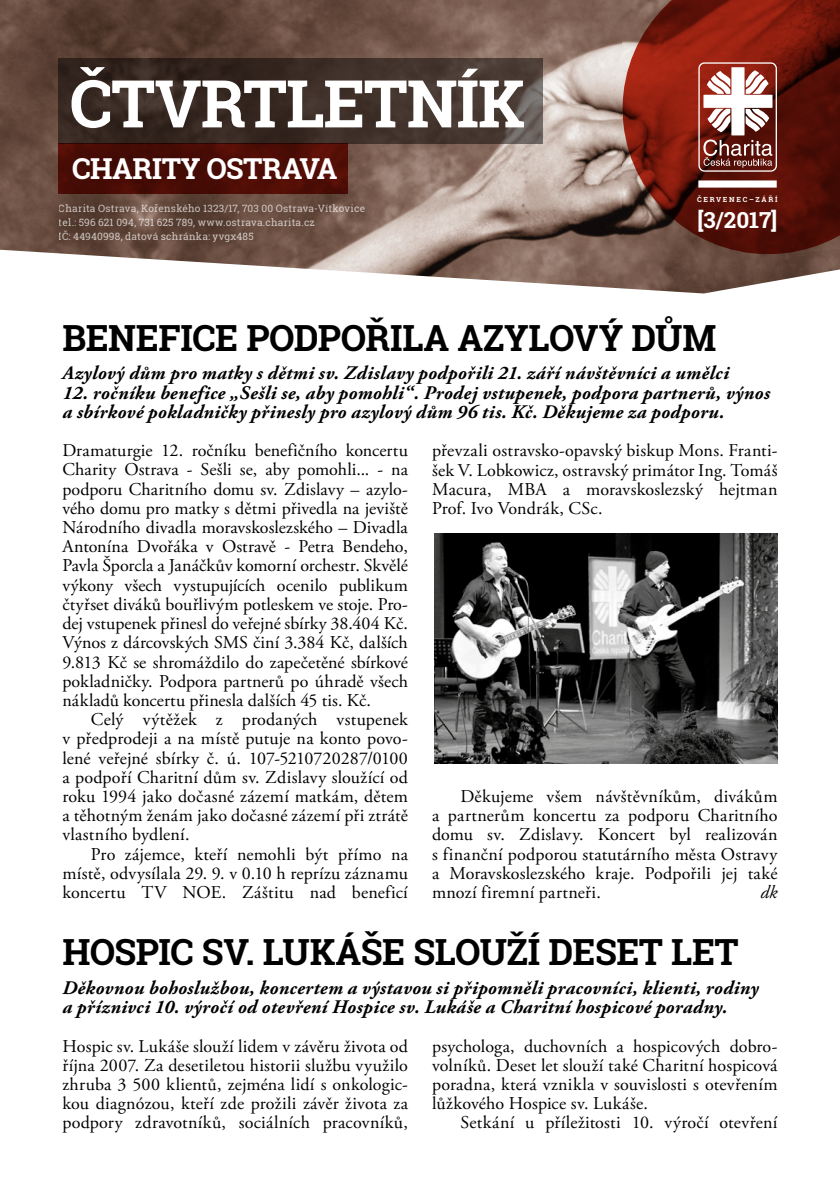
<style>
.page{position:relative;width:840px;height:1191px;background:#fff}
.page>*{position:absolute;margin:0;border:0;box-sizing:border-box;transform-origin:0 0}
.t1{font:700 65.8px "Roboto Slab";letter-spacing:-.02em;color:#fff}
.t2{font:700 36px "Roboto Slab";letter-spacing:-.01em;color:#000}
.t3{font:700 28.8px "Roboto Slab";letter-spacing:-.015em;color:#fff}
.t4{font:700 22px "Roboto Slab";color:#fff}
.t5{font:italic 700 19.2px/19.2px "Adobe Garamond Pro";letter-spacing:.02em;color:#000}
.t6{font:italic 18.4px "Adobe Garamond Pro";color:#000}
.t7{font:18px/19.2px "Adobe Garamond Pro";letter-spacing:.01em;color:#000;text-align:justify}
.t8{font:10px/14.2px "Roboto Slab";letter-spacing:.02em;color:#fff}
.t9{font:700 7px "Roboto Slab";letter-spacing:.235em;color:#fff}
</style>
<div class="page">
<img style="left:0;top:0;width:144px;height:250px">
<svg style="left:144px;top:0;width:478px;height:250px;background:#8a7367"></svg>
<svg style="left:622px;top:0;width:217px;height:250px;background:#6f2015"></svg>
<svg style="left:697px;top:61px;width:80px;height:112px"></svg>
<div style="left:698px;top:180px;width:78px;height:8px;background:#fff"></div>
<svg style="left:58px;top:58px;width:484px;height:85px;background:#3e2f29"></svg>
<svg style="left:58px;top:143px;width:289px;height:51px;background:#4a0c05"></svg>
<svg style="left:5px;top:250px;width:834px;height:44px"></svg>
<img style="left:434px;top:533px;width:343px;height:230px">
<h1 class="t1" style="left:70px;top:58px;width:456px">ČTVRTLETNÍK</h1>
<h3 class="t3" style="left:72px;top:149px;width:267px">CHARITY OSTRAVA</h3>
<p class="t8" style="left:59px;top:201px;width:308px">Charita Ostrava, Kořenského 1323/17, 703 00 Ostrava-Vítkovice tel.: 596 621 094, 731 625 789, www.ostrava.charita.cz<br>IČ: 44940998, datová schránka: yvgx485</p>
<p class="t9" style="left:696px;top:195px;width:82px">ČERVENEC–ZÁŘÍ</p>
<p class="t4" style="left:696px;top:205px;width:82px">[3/2017]</p>
<h2 class="t2" style="left:62px;top:313px;width:655px">BENEFICE PODPOŘILA AZYLOVÝ DŮM</h2>
<p class="t5" style="left:62px;top:364px;width:667px">Azylový dům pro matky s dětmi sv. Zdislavy podpořili 21. září návštěvníci a umělci</p>
<p class="t5" style="left:62px;top:383px;width:708px">12. ročníku benefice „Sešli se, aby pomohli“. Prodej vstupenek, podpora partnerů, výnos a sbírkové pokladničky přinesly pro azylový dům 96 tis. Kč. Děkujeme za podporu.</p>
<p class="t7" style="left:62px;top:441px;width:347px">Dramaturgie 12. ročníku benefičního koncertu Charity Ostrava - Sešli se, aby pomohli... - na podporu Charitního domu sv. Zdislavy – azylo&shy;vého domu pro matky s dětmi přivedla na jeviště Národního divadla moravskoslezského – Divadla Antonína Dvořáka v Ostravě - Petra Bendeho, Pavla Šporcla a Janáčkův komorní orchestr. Skvělé výkony všech vystupujících ocenilo publikum čtyřset diváků bouřlivým potleskem ve stoje. Pro&shy;dej vstupenek přinesl do veřejné sbírky 38.404 Kč.<br>Výnos z dárcovských SMS činí 3.384 Kč, dalších 9.813 Kč se shromáždilo do zapečetěné sbírkové pokladničky. Podpora partnerů po úhradě všech nákladů koncertu přinesla dalších 45 tis. Kč.</p>
<p class="t7" style="left:62px;top:710px;width:347px;text-indent:28px">Celý výtěžek z prodaných vstupenek v předprodeji a na místě putuje na konto povo&shy;lené veřejné sbírky č. ú. 107-5210720287/0100 a podpoří Charitní dům sv. Zdislavy sloužící od roku 1994 jako dočasné zázemí matkám, dětem a těhotným ženám jako dočasné zázemí při ztrátě vlastního bydlení.</p>
<p class="t7" style="left:62px;top:845px;width:347px;text-indent:28px">Pro zájemce, kteří nemohli být přímo na místě, odvysílala 29. 9. v 0.10 h reprízu záznamu koncertu TV NOE. Záštitu nad beneficí</p>
<p class="t7" style="left:432px;top:441px;width:347px">převzali ostravsko-opavský biskup Mons. Franti&shy;šek V. Lobkowicz, ostravský primátor Ing. Tomáš Macura, MBA a moravskoslezský hejtman Prof. Ivo Vondrák, CSc.</p>
<p class="t7" style="left:432px;top:787px;width:347px;text-indent:28px">Děkujeme všem návštěvníkům, divákům a partnerům koncertu za podporu Charitního domu sv. Zdislavy. Koncert byl realizován s finanční podporou statutárního města Ostravy a Moravskoslezského kraje. Podpořili jej také mnozí firemní partneři.</p>
<p class="t6" style="left:759px;top:881px;width:19px">dk</p>
<h2 class="t2" style="left:62px;top:927px;width:677px">HOSPIC SV. LUKÁŠE SLOUŽÍ DESET LET</h2>
<p class="t5" style="left:62px;top:978px;width:697px">Děkovnou bohoslužbou, koncertem a výstavou si připomněli pracovníci, klienti, rodiny a příznivci 10. výročí od otevření Hospice sv. Lukáše a Charitní hospicové poradny.</p>
<p class="t7" style="left:62px;top:1037px;width:347px">Hospic sv. Lukáše slouží lidem v závěru života od října 2007. Za desetiletou historii službu využilo zhruba 3 500 klientů, zejména lidí s onkologic&shy;kou diagnózou, kteří zde prožili závěr života za podpory zdravotníků, sociálních pracovníků,</p>
<p class="t7" style="left:432px;top:1037px;width:347px">psychologa, duchovních a hospicových dobro&shy;volníků. Deset let slouží také Charitní hospicová poradna, která vznikla v souvislosti s otevřením lůžkového Hospice sv. Lukáše.</p>
<p class="t7" style="left:460px;top:1113px;width:318px">Setkání u příležitosti 10. výročí otevření</p>
</div>
